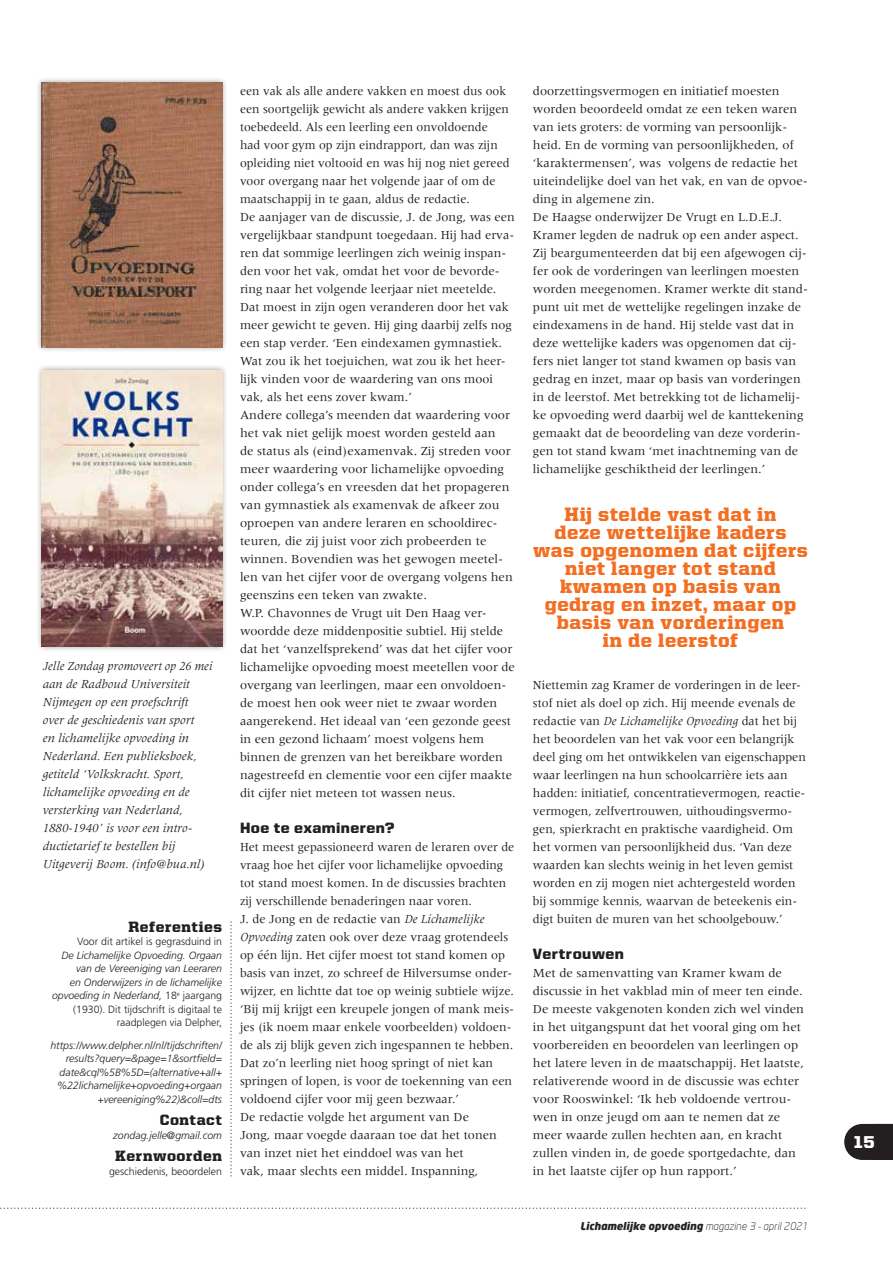
<style>
.page{position:relative;width:893px;height:1263px;background:#fff}
.page>*{position:absolute;margin:0;border:0;box-sizing:border-box;transform-origin:0 0}
.t1{font:900 19.5px/18px "United Serif Reg";letter-spacing:.03em;color:#f36e21;text-align:center}
.t2{font:900 17.25px "United Sans Reg";color:#fff}
.t3{font:900 15px "United Serif Reg";letter-spacing:.04em;color:#231f20}
.t4{font:900 15px "United Sans Reg";letter-spacing:.025em;color:#231f20}
.t5{font:12.75px/18px "Meridien LT Std";color:#231f20;scale:.96 1}
.t6{font:12.75px/18px "Meridien LT Std";color:#231f20}
.t7{font:italic 12.75px/18px "Meridien LT Std";color:#231f20;scale:.96 1}
.t8{font:italic 300 10.5px/13.5px "Frutiger LT Std";color:#231f20;text-align:right}
.t9{font:300 10.5px "Frutiger LT Std";color:#231f20}
.t10{font:italic 900 10.5px "Neo Sans";color:#231f20}
.s1{font-style:normal}
.s2{font-style:italic}
.s3{font-weight:300}
</style>
<div class="page">
<svg style="left:230px;top:921px;width:2px;height:256px"></svg>
<div style="left:36px;top:365px;width:192px;height:287px;background:#231f20;opacity:.45"></div>
<img style="left:42px;top:371px;width:180px;height:276px">
<div style="left:36px;top:77px;width:192px;height:276px;background:#231f20;opacity:.45"></div>
<img style="left:42px;top:83px;width:180px;height:264px">
<svg style="left:844px;top:1124px;width:49px;height:36px;background:#353132"></svg>
<svg style="left:0;top:1207px;width:808px;height:2px"></svg>
<p class="t7" style="left:43px;top:657px;width:178px">Jelle Zondag promoveert op 26 mei aan de Radboud Universiteit<br>Nijmegen op een proefschrift over de geschiedenis van sport<br>en lichamelijke opvoeding in<br>Nederland. Een publieksboek, getiteld ‘Volkskracht. Sport, lichamelijke opvoeding en de versterking van Nederland,<br>1880-1940’ is voor een intro&shy;ductietarief te bestellen bij<br>Uitgeverij Boom. (info@bua.nl)</p>
<p class="t3" style="left:128px;top:918px;width:95px">Referenties</p>
<p class="t9" style="left:77px;top:935px;width:146px">Voor dit artikel is gegrasduind in</p>
<p class="t8" style="left:52px;top:948px;width:171px">De Lichamelijke Opvoeding. Orgaan van de Vereeniging van Leeraren<br>en Onderwijzers in de lichamelijke opvoeding in Nederland, <span class="s1">18</span><sup>e</sup> <span class="s1">jaargang (1930). Dit tijdschrift is digitaal te raadplegen via Delpher,</span></p>
<p class="t8" style="left:50px;top:1038px;width:173px">https://www.delpher.nl/nl/tijdschriften/ results?query=&amp;page=1&amp;sortfield= date&amp;cql%5B%5D=(alternative+all+ %22lichamelijke+opvoeding+orgaan +vereeniging%22)&amp;coll=dts</p>
<p class="t3" style="left:160px;top:1112px;width:64px">Contact</p>
<p class="t8" style="left:113px;top:1128px;width:110px">zondag.jelle@gmail.com</p>
<p class="t3" style="left:115px;top:1148px;width:108px">Kernwoorden</p>
<p class="t9" style="left:109px;top:1165px;width:115px">geschiedenis, beoordelen</p>
<p class="t5" style="left:240px;top:81px;width:288px">een vak als alle andere vakken en moest dus ook een soortgelijk gewicht als andere vakken krijgen toebedeeld. Als een leerling een onvoldoende<br>had voor gym op zijn eindrapport, dan was zijn opleiding niet voltooid en was hij nog niet gereed voor overgang naar het volgende jaar of om de maatschappij in te gaan, aldus de redactie.<br>De aanjager van de discussie, J. de Jong, was een vergelijkbaar standpunt toegedaan. Hij had erva&shy;ren dat sommige leerlingen zich weinig inspan&shy;den voor het vak, omdat het voor de bevorde&shy;ring naar het volgende leerjaar niet meetelde.<br>Dat moest in zijn ogen veranderen door het vak meer gewicht te geven. Hij ging daarbij zelfs nog een stap verder. ‘Een eindexamen gymnastiek.<br>Wat zou ik het toejuichen, wat zou ik het heer&shy;lijk vinden voor de waardering van ons mooi vak, als het eens zover kwam.’<br>Andere collega’s meenden dat waardering voor het vak niet gelijk moest worden gesteld aan<br>de status als (eind)examenvak. Zij streden voor meer waardering voor lichamelijke opvoeding onder collega’s en vreesden dat het propageren van gymnastiek als examenvak de afkeer zou oproepen van andere leraren en schooldirec&shy;teuren, die zij juist voor zich probeerden te winnen. Bovendien was het gewogen meetel&shy;len van het cijfer voor de overgang volgens hen geenszins een teken van zwakte.<br>W.P. Chavonnes de Vrugt uit Den Haag ver&shy;woordde deze middenpositie subtiel. Hij stelde dat het ‘vanzelfsprekend’ was dat het cijfer voor lichamelijke opvoeding moest meetellen voor de overgang van leerlingen, maar een onvoldoen&shy;de moest hen ook weer niet te zwaar worden aangerekend. Het ideaal van ‘een gezonde geest in een gezond lichaam’ moest volgens hem binnen de grenzen van het bereikbare worden nagestreefd en clementie voor een cijfer maakte dit cijfer niet meteen tot wassen neus.</p>
<p class="t4" style="left:240px;top:819px;width:156px">Hoe te examineren?</p>
<p class="t5" style="left:240px;top:837px;width:287px">Het meest gepassioneerd waren de leraren over de vraag hoe het cijfer voor lichamelijke opvoeding tot stand moest komen. In de discussies brachten zij verschillende benaderingen naar voren.<br>J. de Jong en de redactie van <span class="s2">De Lichamelijke Opvoeding</span> zaten ook over deze vraag grotendeels op één lijn. Het cijfer moest tot stand komen op basis van inzet, zo schreef de Hilversumse onder&shy;wijzer, en lichtte dat toe op weinig subtiele wijze. ‘Bij mij krijgt een kreupele jongen of mank meis&shy;jes (ik noem maar enkele voorbeelden) voldoen&shy;de als zij blijk geven zich ingespannen te hebben.<br>Dat zo’n leerling niet hoog springt of niet kan springen of lopen, is voor de toekenning van een voldoend cijfer voor mij geen bezwaar.’<br>De redactie volgde het argument van De<br>Jong, maar voegde daaraan toe dat het tonen van inzet niet het einddoel was van het<br>vak, maar slechts een middel. Inspanning,</p>
<p class="t6" style="left:533px;top:81px;width:276px">doorzettingsvermogen en initiatief moesten worden beoordeeld omdat ze een teken waren van iets groters: de vorming van persoonlijk&shy;heid. En de vorming van persoonlijkheden, of ‘karaktermensen’, was volgens de redactie het uiteindelijke doel van het vak, en van de opvoe&shy;ding in algemene zin.<br>De Haagse onderwijzer De Vrugt en L.D.E.J.<br>Kramer legden de nadruk op een ander aspect.<br>Zij beargumenteerden dat bij een afgewogen cij&shy;fer ook de vorderingen van leerlingen moesten worden meegenomen. Kramer werkte dit stand&shy;punt uit met de wettelijke regelingen inzake de eindexamens in de hand. Hij stelde vast dat in deze wettelijke kaders was opgenomen dat cij&shy;fers niet langer tot stand kwamen op basis van gedrag en inzet, maar op basis van vorderingen in de leerstof. Met betrekking tot de lichamelij&shy;ke opvoeding werd daarbij wel de kanttekening gemaakt dat de beoordeling van deze vorderin&shy;gen tot stand kwam ‘met inachtneming van de lichamelijke geschiktheid der leerlingen.’</p>
<h1 class="t1" style="left:533px;top:504px;width:276px">Hij stelde vast dat in<br>deze wettelijke kaders was opgenomen dat cijfers niet langer tot stand kwamen op basis van gedrag en inzet, maar op basis van vorderingen<br>in de leerstof</h1>
<p class="t6" style="left:533px;top:675px;width:275px">Niettemin zag Kramer de vorderingen in de leer&shy;stof niet als doel op zich. Hij meende evenals de redactie van <span class="s2">De Lichamelijke Opvoeding</span> dat het bij het beoordelen van het vak voor een belangrijk deel ging om het ontwikkelen van eigenschappen waar leerlingen na hun schoolcarrière iets aan hadden: initiatief, concentratievermogen, reactie&shy;vermogen, zelfvertrouwen, uithoudingsvermo&shy;gen, spierkracht en praktische vaardigheid. Om het vormen van persoonlijkheid dus. ‘Van deze waarden kan slechts weinig in het leven gemist worden en zij mogen niet achtergesteld worden bij sommige kennis, waarvan de beteekenis ein&shy;digt buiten de muren van het schoolgebouw.’</p>
<p class="t4" style="left:533px;top:945px;width:92px">Vertrouwen</p>
<p class="t6" style="left:533px;top:963px;width:273px">Met de samenvatting van Kramer kwam de discussie in het vakblad min of meer ten einde.<br>De meeste vakgenoten konden zich wel vinden in het uitgangspunt dat het vooral ging om het voorbereiden en beoordelen van leerlingen op het latere leven in de maatschappij. Het laatste, relativerende woord in de discussie was echter voor Rooswinkel: ‘Ik heb voldoende vertrou&shy;wen in onze jeugd om aan te nemen dat ze meer waarde zullen hechten aan, en kracht zullen vinden in, de goede sportgedachte, dan in het laatste cijfer op hun rapport.’</p>
<p class="t10" style="left:580px;top:1219px;width:229px">Lichamelijke opvoeding <span class="s3">magazine 3 - april 2021</span></p>
<h2 class="t2" style="left:854px;top:1133px;width:22px">15</h2>
</div>
